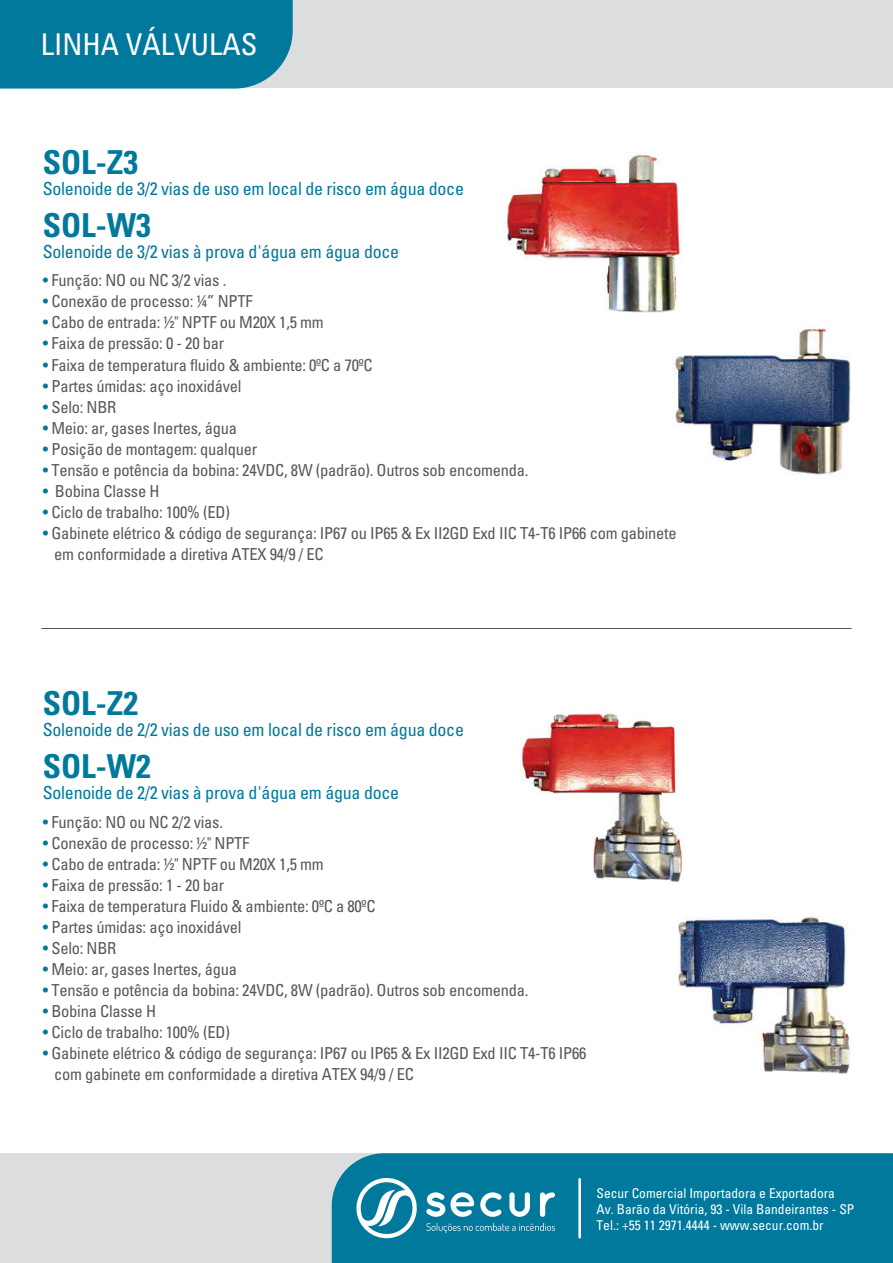
<style>
.page{position:relative;width:893px;height:1263px;background:#fff}
.page>*{position:absolute;margin:0;border:0;box-sizing:border-box;transform-origin:0 0}
.t1{font:700 condensed 33px "Univers";color:#00799c}
.t2{font:condensed 30px "Univers";color:#fff}
.t3{font:condensed 18px "Univers";letter-spacing:-.015em;color:#00799c}
.t4{font:condensed 16.5px/21px "Univers";letter-spacing:-.015em;color:#57585a}
.t5{font:condensed 13.5px/16.2px "Univers";color:#fff}
.s1{color:#00799c}
</style>
<div class="page">
<div style="left:0;top:1153px;width:893px;height:110px;background:#dcdddf"></div>
<div style="left:332px;top:1153px;width:561px;height:110px;background:#00799c"></div>
<svg style="left:354px;top:1174px;width:63px;height:68px;background:#4ea2ba"></svg>
<svg style="left:426px;top:1192px;width:129px;height:25px;background:#67afc4"></svg>
<svg style="left:426px;top:1223px;width:129px;height:10px"></svg>
<hr style="left:578px;top:1179px;width:3px;height:58px;background:#fff">
<hr style="left:42px;top:628px;width:809px;height:1px;background:#57585a">
<img style="left:504px;top:154px;width:178px;height:159px">
<img style="left:675px;top:328px;width:176px;height:147px">
<img style="left:521px;top:713px;width:161px;height:169px">
<img style="left:678px;top:916px;width:172px;height:158px">
<div style="left:0;top:0;width:893px;height:88px;background:#dcdddf"></div>
<div style="left:0;top:0;width:293px;height:89px;background:#00799c"></div>
<h2 class="t2" style="left:41px;top:26px;width:218px">LINHA VÁLVULAS</h2>
<h1 class="t1" style="left:43px;top:142px;width:97px">SOL-Z3</h1>
<p class="t3" style="left:43px;top:177px;width:423px">Solenoide de 3/2 vias de uso em local de risco em água doce</p>
<h1 class="t1" style="left:43px;top:205px;width:110px">SOL-W3</h1>
<p class="t3" style="left:43px;top:240px;width:358px">Solenoide de 3/2 vias à prova d'água em água doce</p>
<p class="t4" style="left:43px;top:270px;width:185px"><span class="s1">•</span> Função: NO ou NC 3/2 vias .</p>
<p class="t4" style="left:43px;top:291px;width:212px"><span class="s1">•</span> Conexão de processo: ¼” NPTF</p>
<p class="t4" style="left:43px;top:312px;width:283px"><span class="s1">•</span> Cabo de entrada: ½" NPTF ou M20X 1,5 mm</p>
<p class="t4" style="left:43px;top:333px;width:183px"><span class="s1">•</span> Faixa de pressão: 0 - 20 bar</p>
<p class="t4" style="left:43px;top:354px;width:331px"><span class="s1">•</span> Faixa de temperatura fluido &amp; ambiente: 0ºC a 70ºC</p>
<p class="t4" style="left:43px;top:375px;width:200px"><span class="s1">•</span> Partes úmidas: aço inoxidável</p>
<p class="t4" style="left:43px;top:396px;width:75px"><span class="s1">•</span> Selo: NBR</p>
<p class="t4" style="left:43px;top:417px;width:196px"><span class="s1">•</span> Meio: ar, gases Inertes, água</p>
<p class="t4" style="left:43px;top:438px;width:216px"><span class="s1">•</span> Posição de montagem: qualquer</p>
<p class="t4" style="left:43px;top:459px;width:487px"><span class="s1">•</span> Tensão e potência da bobina: 24VDC, 8W (padrão). Outros sob encomenda.</p>
<p class="t4" style="left:43px;top:480px;width:118px"><span class="s1">•</span> Bobina Classe H</p>
<p class="t4" style="left:43px;top:501px;width:189px"><span class="s1">•</span> Ciclo de trabalho: 100% (ED)</p>
<p class="t4" style="left:54px;top:522px;width:624px;text-indent:-11px"><span class="s1">•</span> Gabinete elétrico &amp; código de segurança: IP67 ou IP65 &amp; Ex II2GD Exd IIC T4-T6 IP66 com gabinete em conformidade a diretiva ATEX 94/9 / EC</p>
<h1 class="t1" style="left:43px;top:683px;width:97px">SOL-Z2</h1>
<p class="t3" style="left:43px;top:718px;width:423px">Solenoide de 2/2 vias de uso em local de risco em água doce</p>
<h1 class="t1" style="left:43px;top:746px;width:110px">SOL-W2</h1>
<p class="t3" style="left:43px;top:781px;width:358px">Solenoide de 2/2 vias à prova d'água em água doce</p>
<p class="t4" style="left:43px;top:811px;width:182px"><span class="s1">•</span> Função: NO ou NC 2/2 vias.</p>
<p class="t4" style="left:43px;top:832px;width:208px"><span class="s1">•</span> Conexão de processo: ½" NPTF</p>
<p class="t4" style="left:43px;top:853px;width:283px"><span class="s1">•</span> Cabo de entrada: ½" NPTF ou M20X 1,5 mm</p>
<p class="t4" style="left:43px;top:874px;width:183px"><span class="s1">•</span> Faixa de pressão: 1 - 20 bar</p>
<p class="t4" style="left:43px;top:895px;width:334px"><span class="s1">•</span> Faixa de temperatura Fluido &amp; ambiente: 0ºC a 80ºC</p>
<p class="t4" style="left:43px;top:916px;width:200px"><span class="s1">•</span> Partes úmidas: aço inoxidável</p>
<p class="t4" style="left:43px;top:937px;width:75px"><span class="s1">•</span> Selo: NBR</p>
<p class="t4" style="left:43px;top:958px;width:196px"><span class="s1">•</span> Meio: ar, gases Inertes, água</p>
<p class="t4" style="left:43px;top:979px;width:487px"><span class="s1">•</span> Tensão e potência da bobina: 24VDC, 8W (padrão). Outros sob encomenda.</p>
<p class="t4" style="left:43px;top:1000px;width:115px"><span class="s1">•</span> Bobina Classe H</p>
<p class="t4" style="left:43px;top:1021px;width:189px"><span class="s1">•</span> Ciclo de trabalho: 100% (ED)</p>
<p class="t4" style="left:54px;top:1042px;width:534px;text-indent:-11px"><span class="s1">•</span> Gabinete elétrico &amp; código de segurança: IP67 ou IP65 &amp; Ex II2GD Exd IIC T4-T6 IP66 com gabinete em conformidade a diretiva ATEX 94/9 / EC</p>
<p class="t5" style="left:596px;top:1184px;width:259px">Secur Comercial Importadora e Exportadora<br>Av. Barão da Vitória, 93 - Vila Bandeirantes - SP<br>Tel.: +55 11 2971.4444 - www.secur.com.br</p>
</div>
